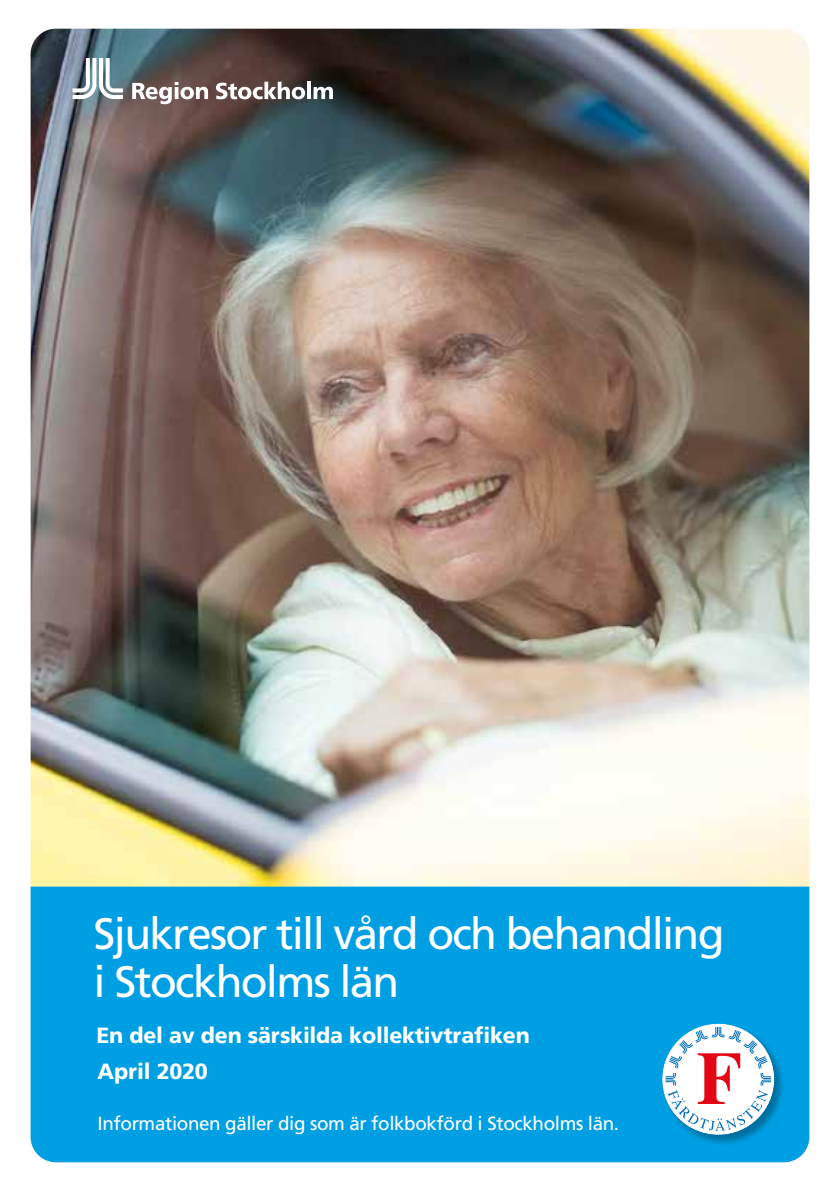
<style>
.page{position:relative;width:840px;height:1191px;background:#fff}
.page>*{position:absolute;margin:0;border:0;box-sizing:border-box;transform-origin:0 0}
.H1___Tittel{font:44px/48px "Frutiger SLLOTF";letter-spacing:-.04em;color:#fff}
.H2___Framsida{font:800 22px "Frutiger SLLOTF";letter-spacing:-.01em;color:#fff}
.P_-_Framsida{font:19px "Frutiger SLLOTF";letter-spacing:-.02em;color:#fff}
</style>
<div class="page">
<img style="left:30px;top:28px;width:780px;height:1135px">
<svg style="left:72px;top:58px;width:51px;height:41px"></svg>
<svg style="left:132px;top:82px;width:76px;height:22px"></svg>
<svg style="left:216px;top:82px;width:89px;height:17px"></svg>
<hr style="left:307px;top:82px;width:3px;height:17px;background:#fff">
<svg style="left:313px;top:87px;width:20px;height:12px"></svg>
<div style="left:662px;top:1023px;width:123px;height:123px;background:#000;opacity:.3"></div>
<svg style="left:661px;top:1023px;width:112px;height:111px"></svg>
<svg style="left:665px;top:1027px;width:105px;height:103px"></svg>
<h1 class="H1___Tittel" style="left:94px;top:909px;width:632px">Sjukresor till vård och behandling i Stockholms län</h1>
<h2 class="H2___Framsida" style="left:96px;top:1022px;width:434px">En del av den särskilda kollektivtrafiken</h2>
<h2 class="H2___Framsida" style="left:98px;top:1058px;width:112px">April 2020</h2>
<p class="P_-_Framsida" style="left:98px;top:1111px;width:522px">Informationen gäller dig som är folkbokförd i Stockholms län.</p>
</div>
